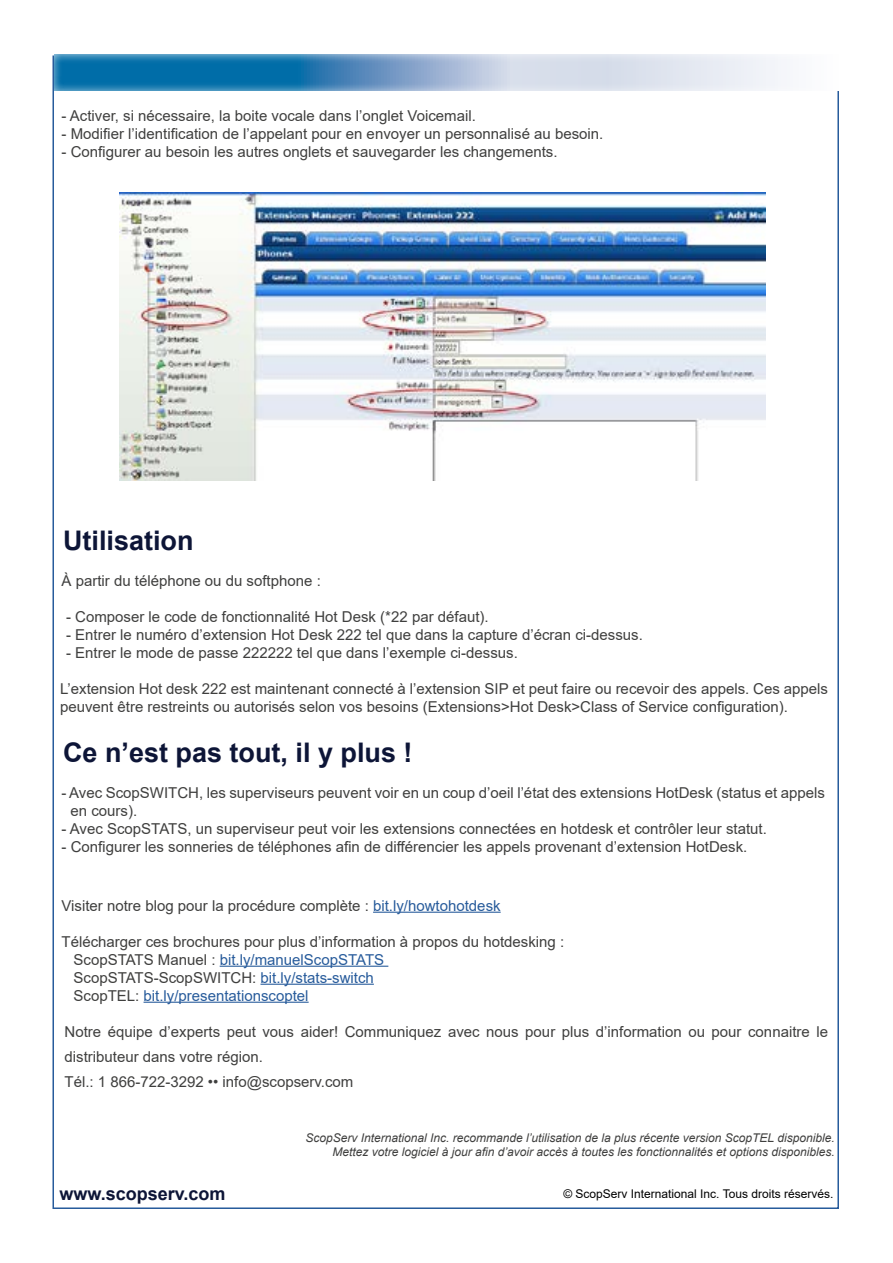
<style>
.page{position:relative;width:893px;height:1263px;background:#fff}
.page>*{position:absolute;margin:0;border:0;box-sizing:border-box;transform-origin:0 0}
.t1{font:700 27px "Arial";color:#0d1537}
.t2{font:700 18px "Arial";color:#0d1537}
.t3{font:15px/18px "Arial";color:#3f3f3e}
.t4{font:italic 12px/14.4px "Arial";color:#3f3f3e;text-align:right}
.t5{font:12px "Arial";color:#000}
.s1{color:#275b9b}
</style>
<div class="page">
<hr style="left:373px;top:912px;width:128px;height:1px;background:#275b9b">
<hr style="left:220px;top:966px;width:168px;height:1px;background:#275b9b">
<hr style="left:260px;top:984px;width:114px;height:1px;background:#275b9b">
<hr style="left:144px;top:1002px;width:165px;height:1px;background:#275b9b">
<div style="left:41px;top:40px;width:811px;height:51px;background:#fff;opacity:.75"></div>
<img style="left:119px;top:193px;width:646px;height:287px">
<p class="t3" style="left:62px;top:107px;width:416px">- Activer, si nécessaire, la boite vocale dans l’onglet Voicemail.</p>
<p class="t3" style="left:62px;top:125px;width:543px">- Modifier l’identification de l’appelant pour en envoyer un personnalisé au besoin.</p>
<p class="t3" style="left:62px;top:143px;width:498px">- Configurer au besoin les autres onglets et sauvegarder les changements.</p>
<h1 class="t1" style="left:63px;top:521px;width:132px">Utilisation</h1>
<p class="t3" style="left:62px;top:572px;width:261px">À partir du téléphone ou du softphone :</p>
<p class="t3" style="left:66px;top:608px;width:424px">- Composer le code de fonctionnalité Hot Desk (*22 par défaut).</p>
<p class="t3" style="left:66px;top:626px;width:578px">- Entrer le numéro d’extension Hot Desk 222 tel que dans la capture d’écran ci-dessus.</p>
<p class="t3" style="left:66px;top:644px;width:453px">- Entrer le mode de passe 222222 tel que dans l’exemple ci-dessus.</p>
<p class="t3" style="left:60px;top:680px;width:770px">L’extension Hot desk 222 est maintenant connecté à l’extension SIP et peut faire ou recevoir des appels. Ces appels peuvent être restreints ou autorisés selon vos besoins (Extensions&gt;Hot Desk&gt;Class of Service configuration).</p>
<h1 class="t1" style="left:63px;top:734px;width:351px">Ce n’est pas tout, il y plus !</h1>
<p class="t3" style="left:70px;top:784px;width:756px;text-indent:-9px">- Avec ScopSWITCH, les superviseurs peuvent voir en un coup d’oeil l’état des extensions HotDesk (status et appels en cours).</p>
<p class="t3" style="left:62px;top:820px;width:707px">- Avec ScopSTATS, un superviseur peut voir les extensions connectées en hotdesk et contrôler leur statut.</p>
<p class="t3" style="left:62px;top:838px;width:687px">- Configurer les sonneries de téléphones afin de différencier les appels provenant d’extension HotDesk.</p>
<p class="t3" style="left:62px;top:896px;width:441px">Visiter notre blog pour la procédure complète : <span class="s1">bit.ly/howtohotdesk</span></p>
<p class="t3" style="left:74px;top:932px;width:492px;text-indent:-12px">Télécharger ces brochures pour plus d’information à propos du hotdesking :<br>ScopSTATS Manuel : <span class="s1">bit.ly/manuelScopSTATS </span>ScopSTATS-ScopSWITCH: <span class="s1">bit.ly/stats-switch<br></span>ScopTEL: <span class="s1">bit.ly/presentationscoptel</span></p>
<p class="t3" style="left:64px;top:1019px;width:765px;line-height:25.2px">Notre équipe d’experts peut vous aider! Communiquez avec nous pour plus d’information ou pour connaitre le distributeur dans votre région.<br>Tél.: 1 866-722-3292 •• info@scopserv.com</p>
<p class="t4" style="left:305px;top:1130px;width:531px">ScopServ International Inc. recommande l’utilisation de la plus récente version ScopTEL disponible.<br>Mettez votre logiciel à jour afin d’avoir accès à toutes les fonctionnalités et options disponibles.</p>
<p class="t2" style="left:60px;top:1181px;width:168px">www.scopserv.com</p>
<p class="t5" style="left:563px;top:1185px;width:272px">© ScopServ International Inc. Tous droits réservés.</p>
</div>
